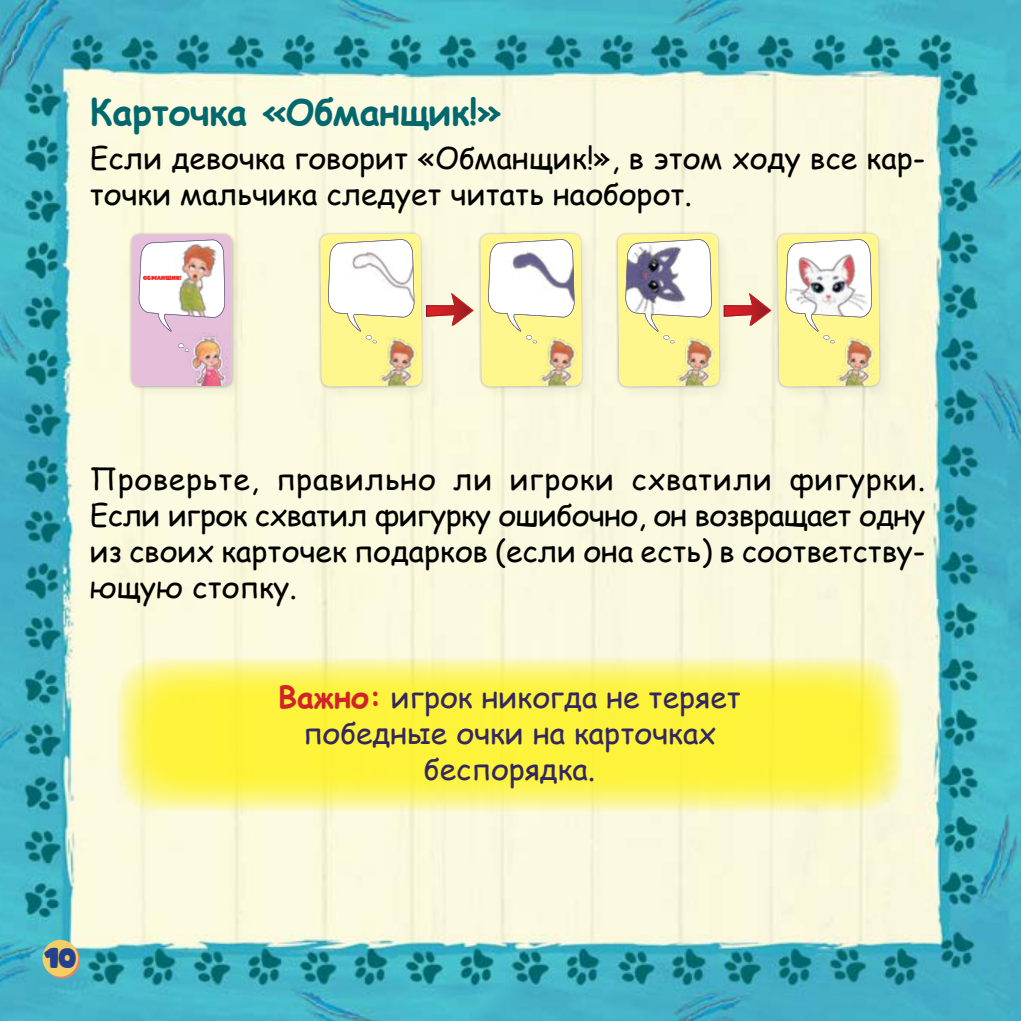
<style>
.page{position:relative;width:1021px;height:1021px;background:#fff}
.page>*{position:absolute;margin:0;border:0;box-sizing:border-box;transform-origin:0 0}
.t1{font:700 36px "Comic Sans MS";color:#03686d}
.t2{font:30px/36px "Comic Sans MS";color:#000;text-align:justify}
.t3{font:30px/36px "Comic Sans MS";color:#34275e;text-align:center}
.t4{font:27px "ARCO Cyrillic";color:#25408f}
.t5{font:5.7px "ARCO Cyrillic";color:#ee2824}
.s1{font-weight:700;color:#d2232a}
</style>
<div class="page">
<img style="left:0;top:0;width:1020px;height:1020px">
<svg style="left:44px;top:941px;width:36px;height:37px"></svg>
<div style="left:43px;top:939px;width:35px;height:37px;background:#f3ce65;border-radius:50%"></div>
<svg style="left:117px;top:657px;width:785px;height:155px;background:#fcf45a"></svg>
<div style="left:130px;top:232px;width:115px;height:168px;background:#f7f5da"></div>
<div style="left:128px;top:231px;width:107px;height:158px;background:#000;opacity:.31"></div>
<img style="left:131px;top:234px;width:100px;height:152px">
<div style="left:318px;top:232px;width:117px;height:168px;background:#f7f6d8"></div>
<div style="left:479px;top:232px;width:117px;height:168px;background:#f6f4db"></div>
<svg style="left:317px;top:230px;width:268px;height:159px;background:#f3ebbe"></svg>
<div style="left:616px;top:232px;width:117px;height:168px;background:#f7f5dc"></div>
<div style="left:776px;top:232px;width:117px;height:168px;background:#f5f3d9"></div>
<svg style="left:614px;top:230px;width:268px;height:159px;background:#ebe2b5"></svg>
<p class="t1" style="left:90px;top:85px;width:412px">Карточка «Обманщик!»</p>
<p class="t2" style="left:90px;top:140px;width:837px">Если девочка говорит «Обманщик!», в этом ходу все кар&shy;точки мальчика следует читать наоборот.</p>
<p class="t5" style="left:143px;top:274px;width:40px">обманщик!</p>
<p class="t2" style="left:90px;top:460px;width:837px">Проверьте, правильно ли игроки схватили фигурки.<br>Если игрок схватил фигурку ошибочно, он возвращает одну из своих карточек подарков (если она есть) в соответству&shy;ющую стопку.</p>
<p class="t3" style="left:278px;top:678px;width:464px"><span class="s1">Важно:</span> игрок никогда не теряет победные очки на карточках беспорядка.</p>
<p class="t4" style="left:45px;top:943px;width:34px">10</p>
</div>
